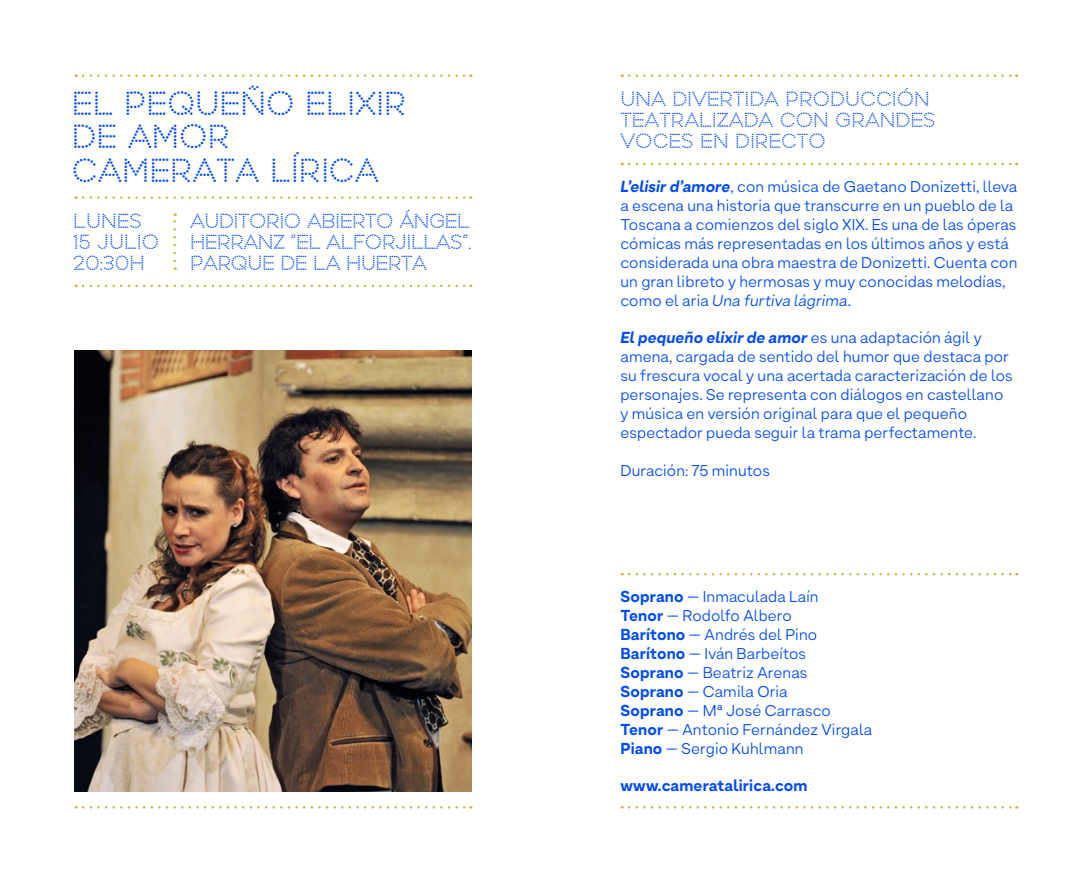
<style>
.page{position:relative;width:1092px;height:883px;background:#fff}
.page>*{position:absolute;margin:0;border:0;box-sizing:border-box;transform-origin:0 0}
.t1{font:31.5px/33.2px "Perfograma";color:#004cf0}
.t2{font:19.25px/21px "Perfograma";color:#004cf0}
.t3{font:15.75px/18.9px "Armin Grotesk";letter-spacing:.01em;color:#004cf0}
.t4{font:800 15.75px "Armin Grotesk";letter-spacing:.01em;color:#004cf0}
.s1{font-weight:800;font-style:italic}
.s2{font-style:italic}
.s3{font-weight:800}
</style>
<div class="page">
<svg style="left:173px;top:214px;width:3px;height:47px"></svg>
<svg style="left:83px;top:74px;width:388px;height:3px"></svg>
<svg style="left:83px;top:196px;width:388px;height:3px"></svg>
<svg style="left:83px;top:285px;width:388px;height:2px"></svg>
<svg style="left:83px;top:806px;width:388px;height:3px"></svg>
<svg style="left:629px;top:74px;width:388px;height:3px"></svg>
<svg style="left:629px;top:163px;width:388px;height:2px"></svg>
<svg style="left:629px;top:573px;width:388px;height:2px"></svg>
<svg style="left:629px;top:806px;width:388px;height:3px"></svg>
<img style="left:74px;top:350px;width:397px;height:441px">
<h1 class="t1" style="left:72px;top:89px;width:336px">EL PEQUEÑO ELIXIR<br>DE AMOR<br>CAMERATA LÍRICA</h1>
<p class="t2" style="left:190px;top:212px;width:283px;text-align:justify">AUDITORIO ABIERTO ÁNGEL HERRANZ “EL ALFORJILLAS”.<br>PARQUE DE LA HUERTA</p>
<p class="t2" style="left:73px;top:212px;width:88px">LUNES<br>15 JULIO<br>20:30H</p>
<p class="t2" style="left:620px;top:90px;width:317px">UNA DIVERTIDA PRODUCCIÓN<br>TEATRALIZADA CON GRANDES<br>VOCES EN DIRECTO</p>
<p class="t3" style="left:620px;top:178px;width:398px"><span class="s1">L’elisir d’amore</span>, con música de Gaetano Donizetti, lleva a escena una historia que transcurre en un pueblo de la Toscana a comienzos del siglo XIX. Es una de las óperas cómicas más representadas en los últimos años y está considerada una obra maestra de Donizetti. Cuenta con un gran libreto y hermosas y muy conocidas melodías, como el aria <span class="s2">Una furtiva lágrima</span>.</p>
<p class="t3" style="left:620px;top:329px;width:394px"><span class="s1">El pequeño elixir de amor</span> es una adaptación ágil y amena, cargada de sentido del humor que destaca por su frescura vocal y una acertada caracterización de los personajes. Se representa con diálogos en castellano y música en versión original para que el pequeño espectador pueda seguir la trama perfectamente.</p>
<p class="t3" style="left:620px;top:462px;width:151px">Duración: 75 minutos</p>
<p class="t3" style="left:620px;top:589px;width:253px"><span class="s3">Soprano</span> -- Inmaculada Laín<br><span class="s3">Tenor</span> -- Rodolfo Albero<br><span class="s3">Barítono</span> -- Andrés del Pino<br><span class="s3">Barítono</span> -- Iván Barbeítos<br><span class="s3">Soprano</span> -- Beatriz Arenas<br><span class="s3">Soprano</span> -- Camila Oria<br><span class="s3">Soprano</span> -- Mª José Carrasco<br><span class="s3">Tenor</span> -- Antonio Fernández Virgala<br><span class="s3">Piano</span> -- Sergio Kuhlmann</p>
<p class="t4" style="left:620px;top:776px;width:188px">www.cameratalirica.com</p>
</div>
